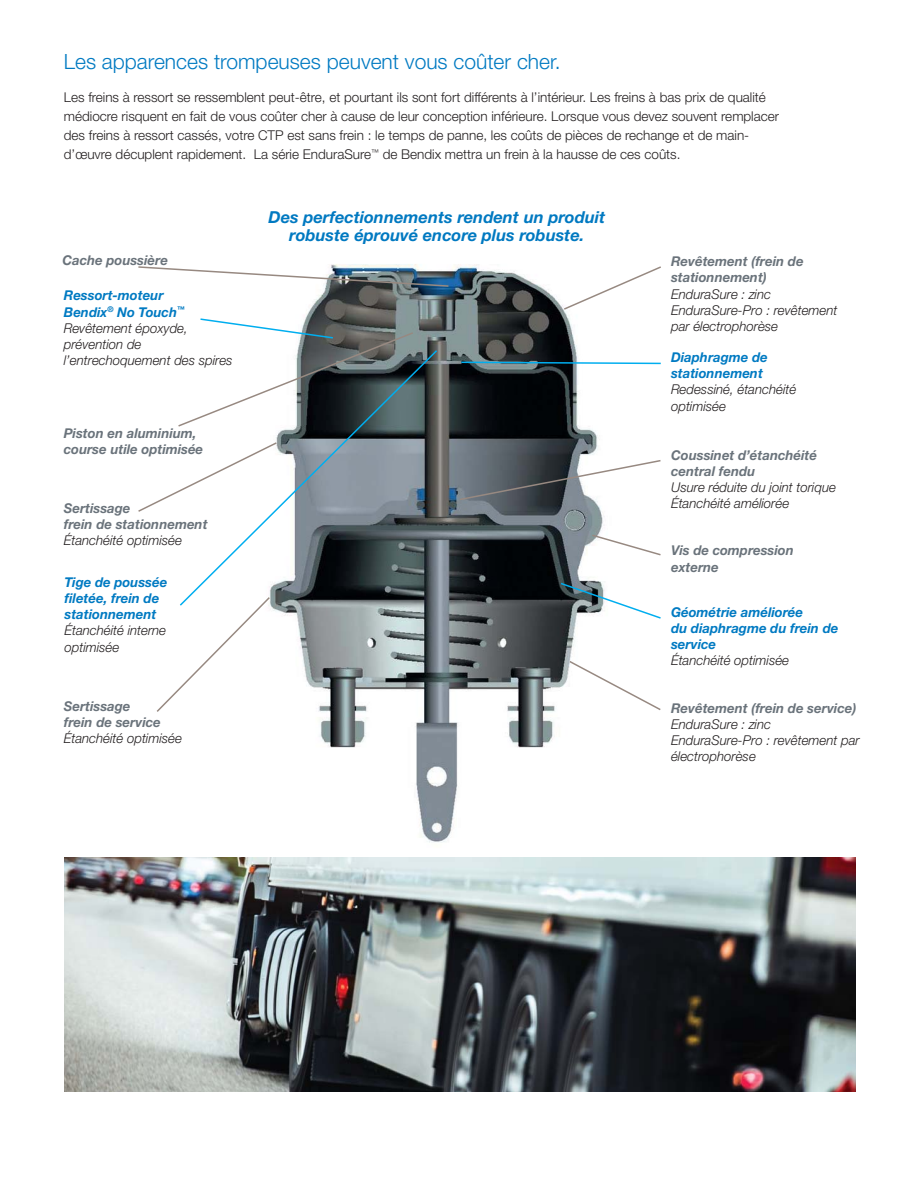
<style>
.page{position:relative;width:918px;height:1188px;background:#fff}
.page>*{position:absolute;margin:0;border:0;box-sizing:border-box;transform-origin:0 0}
.t1{font:300 21px "Helvetica Neue LT Std";color:#007ac2}
.t2{font:italic 700 16.5px/18px "Helvetica Neue LT Std";color:#0079c1;text-align:center}
.t3{font:300 13.5px/19.2px "Helvetica Neue LT Std";color:#231f20}
.t4{font:italic 300 13.5px/16.2px "Helvetica Neue LT Std";color:#231f20}
.t5{font:italic 700 13.5px/16.2px "Helvetica Neue LT Std";color:#6a737b}
.t6{font:italic 700 13.5px/16.2px "Helvetica Neue LT Std";color:#007ac2}
.s1{font-weight:700;color:#007ac2}
</style>
<div class="page">
<img style="left:271px;top:264px;width:334px;height:579px">
<svg style="left:138px;top:491px;width:40px;height:21px"></svg>
<svg style="left:559px;top:582px;width:102px;height:38px"></svg>
<svg style="left:460px;top:361px;width:201px;height:4px"></svg>
<svg style="left:458px;top:459px;width:203px;height:42px"></svg>
<svg style="left:568px;top:660px;width:93px;height:52px"></svg>
<svg style="left:562px;top:265px;width:99px;height:46px"></svg>
<svg style="left:178px;top:349px;width:261px;height:258px"></svg>
<img style="left:64px;top:858px;width:791px;height:234px">
<svg style="left:156px;top:596px;width:115px;height:116px"></svg>
<svg style="left:178px;top:317px;width:237px;height:111px"></svg>
<svg style="left:590px;top:533px;width:71px;height:24px"></svg>
<img style="left:138px;top:265px;width:312px;height:23px">
<h1 class="t1" style="left:64px;top:54px;width:498px">Les apparences trompeuses peuvent vous coûter cher.</h1>
<p class="t3" style="left:64px;top:89px;width:717px">Les freins à ressort se ressemblent peut-être, et pourtant ils sont fort différents à l’intérieur. Les freins à bas prix de qualité médiocre risquent en fait de vous coûter cher à cause de leur conception inférieure. Lorsque vous devez souvent remplacer des freins à ressort cassés, votre CTP est sans frein : le temps de panne, les coûts de pièces de rechange et de main&shy;d’œuvre décuplent rapidement. La série EnduraSure<sup>™</sup> de Bendix mettra un frein à la hausse de ces coûts.</p>
<p class="t5" style="left:62px;top:253px;width:107px">Cache poussière</p>
<p class="t4" style="left:64px;top:289px;width:170px"><span class="s1">Ressort-moteur<br>Bendix</span><sup>®</sup> <span class="s1">No Touch</span><sup>™<br></sup>Revêtement époxyde, prévention de l’entrechoquement des spires</p>
<p class="t5" style="left:64px;top:426px;width:141px">Piston en aluminium, course utile optimisée</p>
<p class="t5" style="left:64px;top:502px;width:145px">Sertissage<br>frein de stationnement</p>
<p class="t4" style="left:64px;top:534px;width:120px">Étanchéité optimisée</p>
<p class="t6" style="left:64px;top:576px;width:104px">Tige de poussée filetée, frein de stationnement</p>
<p class="t4" style="left:64px;top:624px;width:103px">Étanchéité interne optimisée</p>
<p class="t5" style="left:64px;top:700px;width:99px">Sertissage frein de service</p>
<p class="t4" style="left:64px;top:732px;width:120px">Étanchéité optimisée</p>
<p class="t2" style="left:269px;top:210px;width:338px">Des perfectionnements rendent un produit robuste éprouvé encore plus robuste.</p>
<p class="t5" style="left:671px;top:255px;width:134px">Revêtement (frein de stationnement)</p>
<p class="t4" style="left:671px;top:287px;width:168px">EnduraSure : zinc<br>EnduraSure-Pro : revêtement par électrophorèse</p>
<p class="t6" style="left:671px;top:351px;width:98px">Diaphragme de stationnement</p>
<p class="t4" style="left:671px;top:383px;width:127px">Redessiné, étanchéité optimisée</p>
<p class="t5" style="left:671px;top:448px;width:148px">Coussinet d’étanchéité central fendu</p>
<p class="t4" style="left:671px;top:481px;width:166px">Usure réduite du joint torique<br>Étanchéité améliorée</p>
<p class="t5" style="left:671px;top:544px;width:124px">Vis de compression externe</p>
<p class="t6" style="left:671px;top:605px;width:169px">Géométrie améliorée<br>du diaphragme du frein de service</p>
<p class="t4" style="left:671px;top:654px;width:120px">Étanchéité optimisée</p>
<p class="t5" style="left:671px;top:701px;width:187px">Revêtement (frein de service)</p>
<p class="t4" style="left:671px;top:718px;width:190px">EnduraSure : zinc<br>EnduraSure-Pro : revêtement par électrophorèse</p>
</div>
